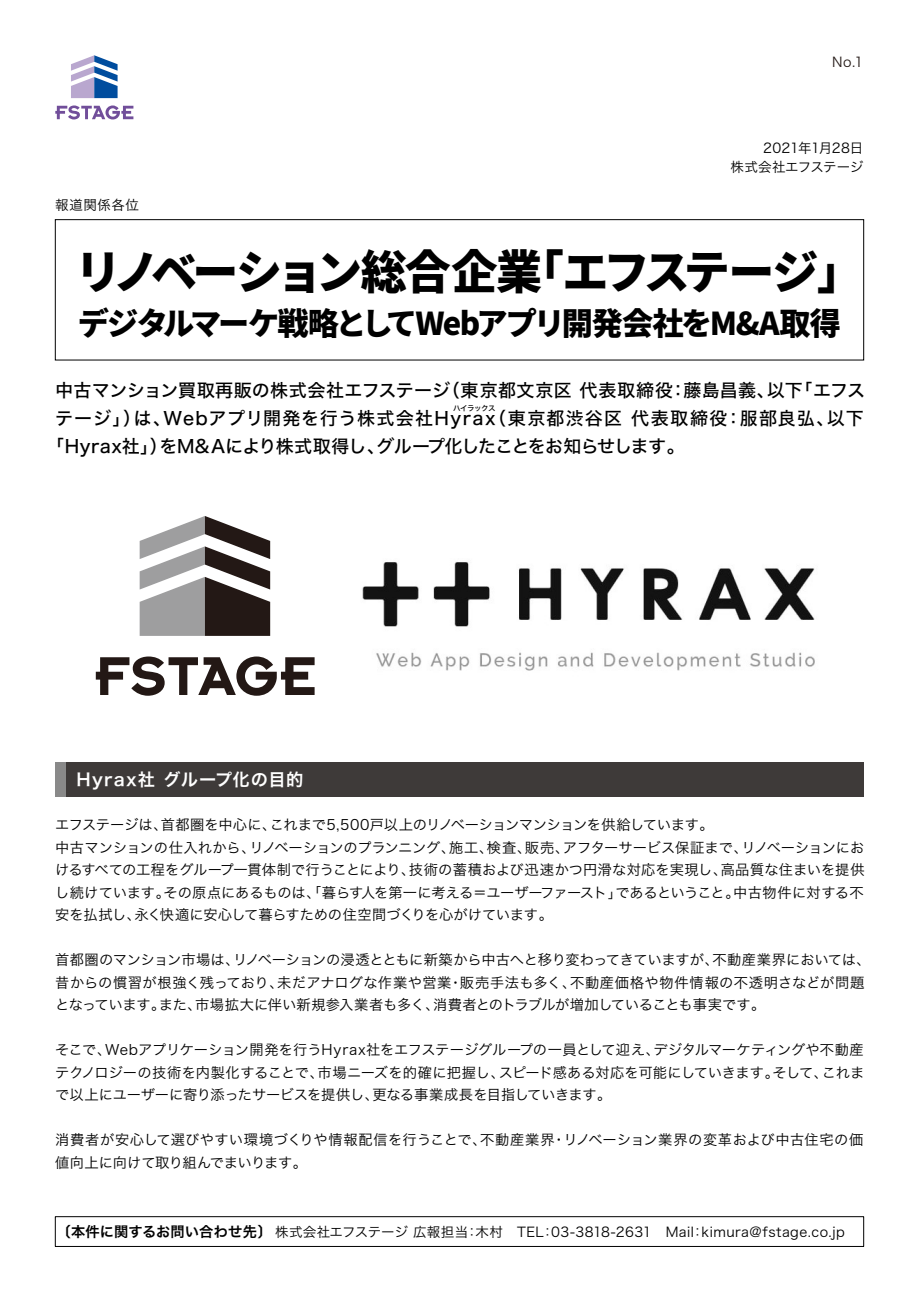
<style>
.page{position:relative;width:919px;height:1289px;background:#fff}
.page>*{position:absolute;margin:0;border:0;box-sizing:border-box;transform-origin:0 0}
.t1{font:800 46.5px "Source Han Sans JP";letter-spacing:-.105em;color:#000}
.t2{font:800 31.5px "Source Han Sans JP";letter-spacing:-.06em;color:#000}
.t3{font:18px "Hira Kaku Pro N W5";letter-spacing:.065em;color:#000}
.t4{font:18px "Hira Kaku Pro N W5";letter-spacing:.025em;color:#000}
.t5{font:18px "Hira Kaku Pro N W5";letter-spacing:-.045em;color:#000}
.t6{font:17.25px "Hira Kaku Pro N W6";letter-spacing:.06em;color:#fff}
.t7{font:14.25px/22.5px "Hira Kaku Pro N W3";letter-spacing:-.01em;color:#000}
.t8{font:14.25px/22.5px "Hira Kaku Pro N W3";letter-spacing:.015em;color:#000}
.t9{font:13.5px "Hira Kaku Pro W3";letter-spacing:.025em;color:#000}
.t10{font:13.5px/19.5px "Hira Kaku Pro W3";letter-spacing:-.03em;color:#000;text-align:right}
.t11{font:13.5px "Hira Kaku Pro W3";color:#231815}
.t12{font:7.5px "Hira Kaku Pro N W5";letter-spacing:-.07em;color:#000}
.s1{font-family:"Hira Kaku Pro W6";font-size:14.25px}
</style>
<div class="page">
<div style="left:55px;top:219px;width:808px;height:141px;border:1px solid #000"></div>
<div style="left:55px;top:1216px;width:808px;height:30px;border:1px solid #000"></div>
<svg style="left:55px;top:105px;width:78px;height:14px"></svg>
<svg style="left:71px;top:55px;width:47px;height:43px"></svg>
<div style="left:55px;top:762px;width:808px;height:34px;background:#3e3a39"></div>
<div style="left:55px;top:762px;width:11px;height:34px;background:#898989"></div>
<img style="left:362px;top:562px;width:453px;height:109px">
<svg style="left:96px;top:656px;width:218px;height:39px"></svg>
<svg style="left:140px;top:516px;width:130px;height:120px"></svg>
<p class="t11" style="left:832px;top:50px;width:33px">No.1</p>
<p class="t10" style="left:730px;top:137px;width:134px">2021年1月28日<br>株式会社エフステージ</p>
<p class="t9" style="left:55px;top:193px;width:85px">報道関係各位</p>
<h1 class="t1" style="left:75px;top:246px;width:789px">リノベーション総合企業「エフステージ」</h1>
<h2 class="t2" style="left:78px;top:306px;width:764px">デジタルマーケ戦略としてWebアプリ開発会社をM&amp;A取得</h2>
<p class="t4" style="left:55px;top:374px;width:811px">中古マンション買取再販の株式会社エフステージ（東京都文京区 代表取締役：藤島昌義、以下「エフス</p>
<p class="t3" style="left:55px;top:402px;width:809px">テージ」）は、Webアプリ開発を行う株式会社Hyrax（東京都渋谷区 代表取締役：服部良弘、以下</p>
<p class="t5" style="left:46px;top:430px;width:640px">「Hyrax社」）をM&amp;Aにより株式取得し、グループ化したことをお知らせします。</p>
<p class="t12" style="left:453px;top:401px;width:44px">ハイラックス</p>
<p class="t6" style="left:77px;top:763px;width:228px">Hyrax社 グループ化の目的</p>
<p class="t7" style="left:55px;top:812px;width:810px">エフステージは、首都圏を中心に、これまで5,500戸以上のリノベーションマンションを供給しています。<br>中古マンションの仕入れから、リノベーションのプランニング、施工、検査、販売、アフターサービス保証まで、リノベーションにおけるすべての工程をグループ一貫体制で行うことにより、技術の蓄積および迅速かつ円滑な対応を実現し、高品質な住まいを提供し続けています。その原点にあるものは、「暮らす人を第一に考える＝ユーザーファースト」であるということ。中古物件に対する不安を払拭し、永く快適に安心して暮らすための住空間づくりを心がけています。</p>
<p class="t7" style="left:55px;top:947px;width:817px">首都圏のマンション市場は、リノベーションの浸透とともに新築から中古へと移り変わってきていますが、不動産業界においては、昔からの慣習が根強く残っており、未だアナログな作業や営業・販売手法も多く、不動産価格や物件情報の不透明さなどが問題となっています。また、市場拡大に伴い新規参入業者も多く、消費者とのトラブルが増加していることも事実です。</p>
<p class="t7" style="left:55px;top:1037px;width:810px;text-align:justify">そこで、Webアプリケーション開発を行うHyrax社をエフステージグループの一員として迎え、デジタルマーケティングや不動産テクノロジーの技術を内製化することで、市場ニーズを的確に把握し、スピード感ある対応を可能にしていきます。そして、これまで以上にユーザーに寄り添ったサービスを提供し、更なる事業成長を目指していきます。</p>
<p class="t8" style="left:55px;top:1127px;width:809px">消費者が安心して選びやすい環境づくりや情報配信を行うことで、不動産業界・リノベーション業界の変革および中古住宅の価値向上に向けて取り組んでまいります。</p>
<p class="t9" style="left:57px;top:1219px;width:789px"><span class="s1">〔本件に関するお問い合わせ先〕</span> 株式会社エフステージ 広報担当：木村　TEL：03-3818-2631　Mail：kimura@fstage.co.jp</p>
</div>
